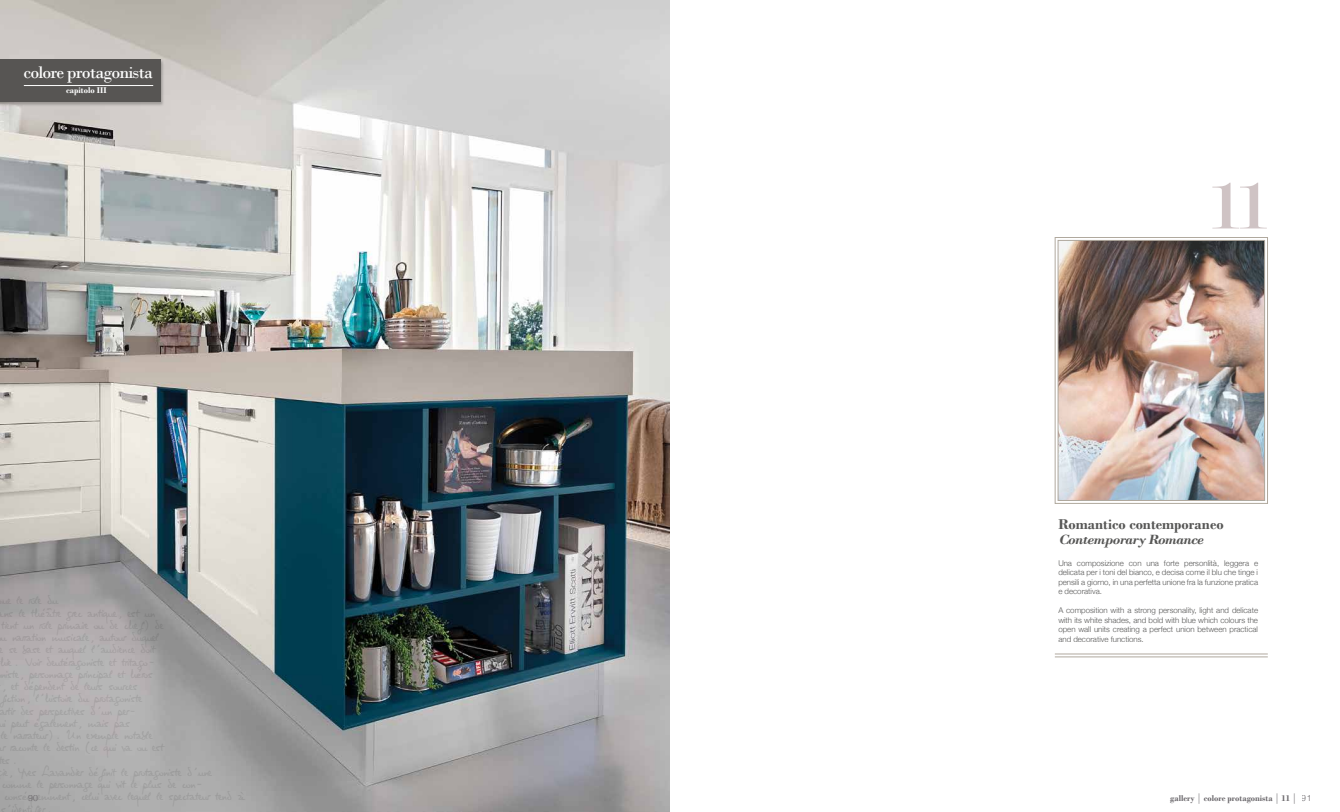
<style>
.page{position:relative;width:1340px;height:812px;background:#fff}
.page>*{position:absolute;margin:0;border:0;box-sizing:border-box;transform-origin:0 0}
.t1{font:70px "Modern";color:#cfc3c4}
.t2{font:17.5px "Bodoni";letter-spacing:-.05em;color:#fff;scale:1.04 1}
.t3{font:700 14.88px "Bodoni";color:#575756}
.t4{font:italic 700 14px "Bodoni";letter-spacing:-.05em;color:#575756}
.t5{font:700 8.75px "Bodoni";color:#6b686c}
.t6{font:700 8.75px "Bodoni";color:#fff}
.t7{font:300 8.75px "Helvetica Neue";color:#6b686c}
.t8{font:300 7.88px/9.5px "Helvetica Neue";color:#575756;text-align:justify}
.s1{font-weight:400;font-size:11.38px}
.s2{font-family:"Helvetica Neue";font-weight:300}
</style>
<div class="page">
<img style="left:0;top:0;width:670px;height:811px">
<svg style="left:1054px;top:237px;width:214px;height:266px"></svg>
<img style="left:1057px;top:240px;width:208px;height:261px">
<div style="left:0;top:59px;width:165px;height:48px;background:#1d1d1b;opacity:.3"></div>
<div style="left:0;top:59px;width:160px;height:42px;background:#575553"></div>
<hr style="left:24px;top:85px;width:129px;height:1px;background:#fff">
<hr style="left:1054px;top:653px;width:213px;height:1px;background:#b0a99e">
<hr style="left:1054px;top:656px;width:213px;height:1px;background:#b0a99e">
<h2 class="t2" style="left:24px;top:62px;width:126px">colore protagonista</h2>
<p class="t6" style="left:66px;top:85px;width:42px">capitolo III</p>
<h1 class="t1" style="left:1208px;top:171px;width:61px">11</h1>
<h3 class="t3" style="left:1058px;top:514px;width:167px">Romantico contemporaneo</h3>
<h3 class="t4" style="left:1058px;top:531px;width:147px">Contemporary Romance</h3>
<p class="t8" style="left:1058px;top:557px;width:201px">Una composizione con una forte personlità, leggera e delicata per i toni del bianco, e decisa come il blu che tinge i pensili a giorno, in una perfetta unione fra la funzione pratica e decorativa.</p>
<p class="t8" style="left:1058px;top:605px;width:201px">A composition with a strong personality, light and delicate with its white shades, and bold with blue which colours the open wall units creating a perfect union between practical and decorative functions.</p>
<p class="t7" style="left:28px;top:790px;width:11px">90</p>
<p class="t5" style="left:1170px;top:792px;width:143px">gallery <span class="s1">|</span> colore protagonista <span class="s1">|</span> 11 <span class="s1">|</span> <span class="s2">91</span></p>
</div>
